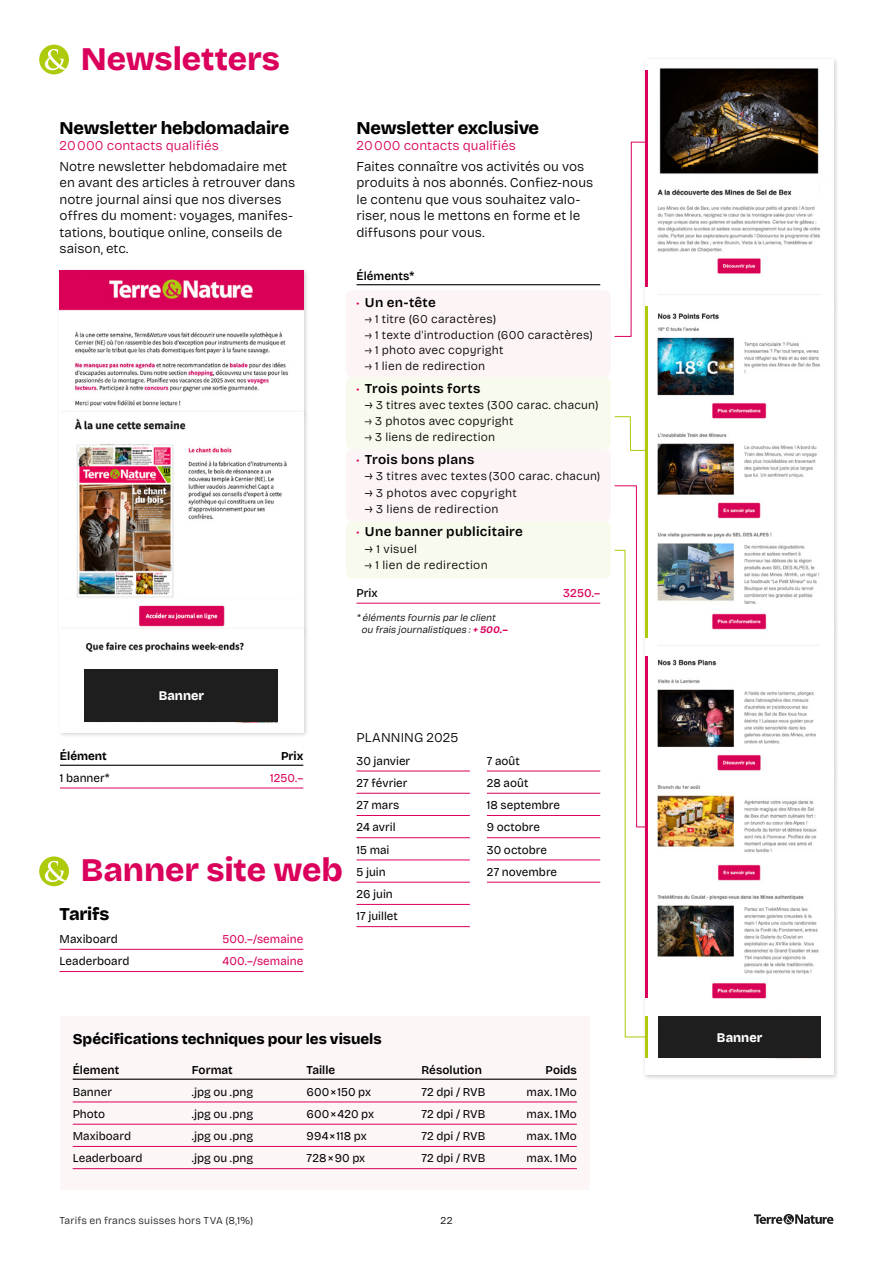
<style>
.page{position:relative;width:893px;height:1263px;background:#fff}
.page>*{position:absolute;margin:0;border:0;box-sizing:border-box;transform-origin:0 0}
.t1{font:800 33px "Bricolage Grotesque";letter-spacing:-.005em;color:#da005b}
.t2{font:800 18px "Bricolage Grotesque";letter-spacing:-.01em;color:#000}
.t3{font:800 15px "Bricolage Grotesque";letter-spacing:-.005em;color:#000}
.t4{font:300 13.5px/16.5px "Bricolage Grotesque";letter-spacing:.005em;color:#000}
.t5{font:600 13.5px "Bricolage Grotesque";letter-spacing:.02em;color:#000}
.t6{font:300 13.5px "Bricolage Grotesque";letter-spacing:.005em;color:#da005b}
.t7{font:800 13.2px "Bricolage Grotesque";color:#fff;scale:.95 1}
.t8{font:12px/22.2px "Bricolage Grotesque";color:#000}
.t9{font:300 12px "Bricolage Grotesque";letter-spacing:.02em;color:#000}
.t10{font:600 12px "Bricolage Grotesque";letter-spacing:.005em;color:#000}
.t11{font:12px "Bricolage Grotesque";letter-spacing:.005em;color:#da005b}
.t12{font:700 12px "Bricolage Grotesque";color:#000}
.t13{font:500 12px "Bricolage Grotesque";color:#da005b}
.t14{font:500 12px "Bricolage Grotesque";color:#000}
.t15{font:300 10.5px "Bricolage Grotesque";letter-spacing:.015em;color:#1e1e1e}
.t16{font:300 10.5px "Bricolage Grotesque";color:#000}
.t17{font:italic 300 10.05px/12px "Bricolage Grotesque";color:#000}
.s1{font-weight:300;color:#da005b}
.s2{font-size:13.5px}
.s3{font-weight:700;color:#da005b}
</style>
<div class="page">
<svg style="left:754px;top:1214px;width:79px;height:10px"></svg>
<div style="left:39px;top:45px;width:30px;height:29px;background:#afca0b;border-radius:50%"></div>
<svg style="left:45px;top:49px;width:23px;height:21px"></svg>
<div style="left:346px;top:290px;width:265px;height:87px;background:#fdf4f6;border-radius:6px"></div>
<div style="left:346px;top:449px;width:265px;height:73px;background:#fdf4f6;border-radius:6px"></div>
<div style="left:346px;top:377px;width:265px;height:72px;background:#f8faed;border-radius:6px"></div>
<div style="left:346px;top:522px;width:265px;height:56px;background:#f8faed;border-radius:6px"></div>
<div style="left:60px;top:1017px;width:530px;height:173px;background:#fdf6f7"></div>
<div style="left:57px;top:267px;width:252px;height:152px;background:#000;opacity:.2"></div>
<img style="left:60px;top:270px;width:243px;height:139px">
<div style="left:57px;top:409px;width:252px;height:197px;background:#000;opacity:.2"></div>
<div style="left:57px;top:597px;width:252px;height:39px;background:#000;opacity:.2"></div>
<div style="left:57px;top:626px;width:252px;height:112px;background:#000;opacity:.2"></div>
<div style="left:85px;top:669px;width:193px;height:53px;background:#1e1e1e"></div>
<div style="left:642px;top:56px;width:198px;height:1024px;background:#000;opacity:.2"></div>
<img style="left:645px;top:60px;width:188px;height:1014px">
<hr style="left:60px;top:949px;width:243px;height:1px;background:#da005b">
<hr style="left:60px;top:971px;width:243px;height:1px;background:#da005b">
<hr style="left:73px;top:1078px;width:504px;height:2px;background:#000">
<hr style="left:73px;top:1102px;width:504px;height:1px;background:#da005b">
<hr style="left:73px;top:1124px;width:504px;height:1px;background:#da005b">
<hr style="left:73px;top:1146px;width:504px;height:1px;background:#da005b">
<hr style="left:73px;top:1168px;width:504px;height:1px;background:#da005b">
<hr style="left:356px;top:284px;width:244px;height:1px;background:#000">
<hr style="left:356px;top:603px;width:244px;height:1px;background:#da005b">
<hr style="left:60px;top:765px;width:243px;height:1px;background:#000">
<hr style="left:60px;top:788px;width:243px;height:1px;background:#da005b">
<svg style="left:614px;top:141px;width:33px;height:196px"></svg>
<svg style="left:614px;top:416px;width:31px;height:35px"></svg>
<svg style="left:614px;top:485px;width:33px;height:553px"></svg>
<hr style="left:645px;top:70px;width:2px;height:217px;background:#da005b">
<hr style="left:645px;top:656px;width:2px;height:341px;background:#da005b">
<hr style="left:645px;top:306px;width:2px;height:332px;background:#afca0b">
<hr style="left:645px;top:1017px;width:2px;height:41px;background:#afca0b">
<div style="left:659px;top:1017px;width:162px;height:41px;background:#1e1e1e"></div>
<hr style="left:356px;top:771px;width:114px;height:1px;background:#da005b">
<hr style="left:356px;top:793px;width:114px;height:1px;background:#da005b">
<hr style="left:356px;top:815px;width:114px;height:1px;background:#da005b">
<hr style="left:356px;top:837px;width:114px;height:1px;background:#da005b">
<hr style="left:356px;top:860px;width:114px;height:1px;background:#da005b">
<hr style="left:356px;top:882px;width:114px;height:1px;background:#da005b">
<hr style="left:356px;top:904px;width:114px;height:1px;background:#da005b">
<hr style="left:356px;top:926px;width:114px;height:1px;background:#da005b">
<hr style="left:487px;top:771px;width:113px;height:1px;background:#da005b">
<hr style="left:487px;top:793px;width:113px;height:1px;background:#da005b">
<hr style="left:487px;top:815px;width:113px;height:1px;background:#da005b">
<hr style="left:487px;top:837px;width:113px;height:1px;background:#da005b">
<hr style="left:487px;top:860px;width:113px;height:1px;background:#da005b">
<hr style="left:487px;top:882px;width:113px;height:1px;background:#da005b">
<svg style="left:39px;top:856px;width:30px;height:30px"></svg>
<svg style="left:45px;top:861px;width:23px;height:21px"></svg>
<h1 class="t1" style="left:81px;top:32px;width:201px">Newsletters</h1>
<h2 class="t2" style="left:60px;top:113px;width:231px">Newsletter hebdomadaire</h2>
<p class="t6" style="left:60px;top:135px;width:161px">20000 contacts qualifiés</p>
<p class="t4" style="left:60px;top:157px;width:237px">Notre newsletter hebdomadaire met en avant des articles à retrouver dans notre journal ainsi que nos diverses offres du moment: voyages, manifes&shy;tations, boutique online, conseils de saison, etc.</p>
<h2 class="t2" style="left:356px;top:113px;width:184px">Newsletter exclusive</h2>
<p class="t6" style="left:356px;top:135px;width:161px">20000 contacts qualifiés</p>
<p class="t4" style="left:356px;top:157px;width:238px">Faites connaître vos activités ou vos produits à nos abonnés. Confiez-nous le contenu que vous souhaitez valo&shy;riser, nous le mettons en forme et le diffusons pour vous.</p>
<p class="t10" style="left:356px;top:266px;width:59px">Éléments*</p>
<p class="t5" style="left:356px;top:292px;width:81px"><span class="s1">•</span> Un en-tête</p>
<p class="t9" style="left:365px;top:309px;width:133px">→ 1 titre (60 caractères)</p>
<p class="t9" style="left:365px;top:325px;width:229px">→ 1 texte d'introduction (600 caractères)</p>
<p class="t9" style="left:365px;top:341px;width:140px">→ 1 photo avec copyright</p>
<p class="t9" style="left:365px;top:356px;width:122px">→ 1 lien de redirection</p>
<p class="t5" style="left:356px;top:377px;width:126px"><span class="s1">•</span> Trois points forts</p>
<p class="t9" style="left:365px;top:396px;width:235px"><span class="s2">→</span> 3 titres avec textes (300 carac. chacun)</p>
<p class="t9" style="left:365px;top:412px;width:150px">→ 3 photos avec copyright</p>
<p class="t9" style="left:365px;top:427px;width:132px">→ 3 liens de redirection</p>
<p class="t5" style="left:356px;top:448px;width:119px"><span class="s1">•</span> Trois bons plans</p>
<p class="t9" style="left:365px;top:467px;width:237px"><span class="s2">→</span> 3 titres avec textes (300 carac. chacun)</p>
<p class="t9" style="left:365px;top:483px;width:153px"><span class="s2">→</span> 3 photos avec copyright</p>
<p class="t9" style="left:365px;top:500px;width:135px"><span class="s2">→</span> 3 liens de redirection</p>
<p class="t5" style="left:356px;top:521px;width:168px"><span class="s1">•</span> Une banner publicitaire</p>
<p class="t9" style="left:365px;top:539px;width:54px"><span class="s2">→</span> 1 visuel</p>
<p class="t9" style="left:365px;top:556px;width:124px">→ 1 lien de redirection</p>
<p class="t14" style="left:356px;top:583px;width:23px">Prix</p>
<p class="t13" style="left:563px;top:583px;width:39px">3250.–</p>
<p class="t17" style="left:361px;top:610px;width:150px;text-indent:-5px">*élémentsfournisparle client ou fraisjournalistiques:<span class="s3">+500.–</span></p>
<p class="t7" style="left:159px;top:684px;width:49px">Banner</p>
<p class="t12" style="left:60px;top:747px;width:48px">Élément</p>
<p class="t12" style="left:281px;top:747px;width:24px">Prix</p>
<p class="t8" style="left:60px;top:766px;width:51px">1 banner*</p>
<p class="t11" style="left:270px;top:768px;width:35px">1250.–</p>
<h1 class="t1" style="left:81px;top:843px;width:264px">Banner site web</h1>
<h2 class="t2" style="left:60px;top:899px;width:51px">Tarifs</h2>
<p class="t8" style="left:60px;top:927px;width:60px">Maxiboard</p>
<p class="t11" style="left:222px;top:929px;width:82px">500.–/semaine</p>
<p class="t8" style="left:60px;top:949px;width:71px">Leaderboard</p>
<p class="t11" style="left:222px;top:952px;width:82px">400.–/semaine</p>
<p class="t4" style="left:356px;top:728px;width:104px">PLANNING 2025</p>
<p class="t8" style="left:356px;top:749px;width:55px">30 janvier<br>27 février<br>27 mars<br>24 avril<br>15 mai<br>5 juin<br>26 juin<br>17 juillet</p>
<p class="t8" style="left:487px;top:749px;width:75px">7 août<br>28 août<br>18 septembre<br>9 octobre<br>30 octobre<br>27 novembre</p>
<p class="t3" style="left:73px;top:1026px;width:310px">Spécifications techniques pour les visuels</p>
<p class="t10" style="left:73px;top:1060px;width:48px">Élement</p>
<p class="t10" style="left:192px;top:1060px;width:43px">Format</p>
<p class="t10" style="left:307px;top:1060px;width:30px">Taille</p>
<p class="t10" style="left:421px;top:1060px;width:62px">Résolution</p>
<p class="t10" style="left:545px;top:1060px;width:33px">Poids</p>
<p class="t8" style="left:73px;top:1080px;width:41px">Banner</p>
<p class="t8" style="left:192px;top:1080px;width:63px">.jpg ou .png</p>
<p class="t8" style="left:307px;top:1080px;width:66px">600×150 px</p>
<p class="t8" style="left:421px;top:1080px;width:66px">72 dpi / RVB</p>
<p class="t8" style="left:527px;top:1080px;width:52px">max. 1Mo</p>
<p class="t8" style="left:73px;top:1102px;width:34px">Photo</p>
<p class="t8" style="left:192px;top:1102px;width:63px">.jpg ou .png</p>
<p class="t8" style="left:307px;top:1102px;width:69px">600×420 px</p>
<p class="t8" style="left:421px;top:1102px;width:66px">72 dpi / RVB</p>
<p class="t8" style="left:527px;top:1102px;width:52px">max. 1Mo</p>
<p class="t8" style="left:73px;top:1124px;width:60px">Maxiboard</p>
<p class="t8" style="left:192px;top:1124px;width:63px">.jpg ou .png</p>
<p class="t8" style="left:307px;top:1124px;width:62px">994×118 px</p>
<p class="t8" style="left:421px;top:1124px;width:66px">72 dpi / RVB</p>
<p class="t8" style="left:527px;top:1124px;width:52px">max. 1Mo</p>
<p class="t8" style="left:73px;top:1146px;width:71px">Leaderboard</p>
<p class="t8" style="left:192px;top:1146px;width:63px">.jpg ou .png</p>
<p class="t8" style="left:307px;top:1146px;width:60px">728×90 px</p>
<p class="t8" style="left:421px;top:1146px;width:66px">72 dpi / RVB</p>
<p class="t8" style="left:527px;top:1146px;width:52px">max. 1Mo</p>
<p class="t15" style="left:60px;top:1212px;width:195px">Tarifs en francs suisses hors TVA (8,1%)</p>
<p class="t16" style="left:440px;top:1212px;width:14px">22</p>
<p class="t7" style="left:717px;top:1026px;width:49px">Banner</p>
</div>
